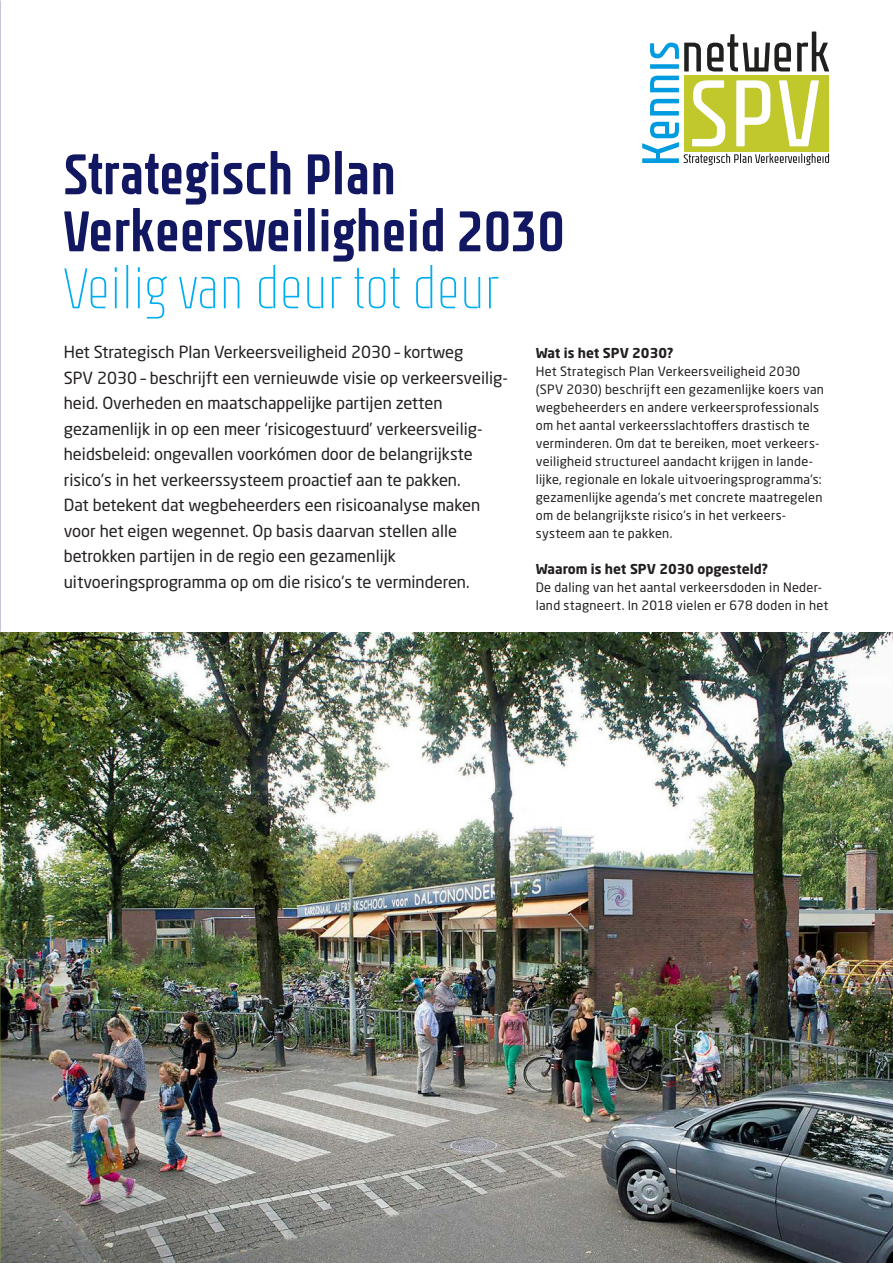
<style>
.page{position:relative;width:893px;height:1263px;background:#fff}
.page>*{position:absolute;margin:0;border:0;box-sizing:border-box;transform-origin:0 0}
.t1{font:700 condensed 57px/57px "Rawer";color:#121761}
.t2{font:100 condensed 57px "Rawer";color:#00aeef}
.t3{font:16.5px/25.5px "Neo Sans W1 G";color:#231f20}
.t4{font:700 13.5px "Neo Sans W1 G";color:#231f20}
.t5{font:12.75px/18px "Neo Sans W1 G";letter-spacing:.02em;color:#231f20}
</style>
<div class="page">
<img style="left:0;top:633px;width:893px;height:630px">
<svg style="left:642px;top:32px;width:187px;height:133px"></svg>
<h1 class="t1" style="left:64px;top:146px;width:503px">Strategisch Plan<br>Verkeersveiligheid 2030</h1>
<h1 class="t2" style="left:64px;top:257px;width:437px">Veilig van deur tot deur</h1>
<p class="t3" style="left:64px;top:339px;width:444px">Het Strategisch Plan Verkeersveiligheid 2030 – kortweg<br>SPV 2030 – beschrijft een vernieuwde visie op verkeersveilig&shy;heid. Overheden en maatschappelijke partijen zetten gezamenlijk in op een meer ‘risicogestuurd’ verkeersveilig&shy;heidsbeleid: ongevallen voorkómen door de belangrijkste risico’s in het verkeerssysteem proactief aan te pakken.<br>Dat betekent dat wegbeheerders een risicoanalyse maken voor het eigen wegennet. Op basis daarvan stellen alle betrokken partijen in de regio een gezamenlijk uitvoeringsprogramma op om die risico’s te verminderen.</p>
<p class="t4" style="left:536px;top:344px;width:139px">Wat is het SPV 2030?</p>
<p class="t5" style="left:536px;top:362px;width:290px">Het Strategisch Plan Verkeersveiligheid 2030 (SPV 2030) beschrijft een gezamenlijke koers van wegbeheerders en andere verkeersprofessionals om het aantal verkeersslachtoffers drastisch te verminderen. Om dat te bereiken, moet verkeers&shy;veiligheid structureel aandacht krijgen in lande&shy;lijke, regionale en lokale uitvoeringsprogramma’s: gezamenlijke agenda’s met concrete maatregelen om de belangrijkste risico’s in het verkeers&shy;systeem aan te pakken.</p>
<p class="t4" style="left:536px;top:560px;width:234px">Waarom is het SPV 2030 opgesteld?</p>
<p class="t5" style="left:536px;top:578px;width:294px">De daling van het aantal verkeersdoden in Neder&shy;land stagneert. In 2018 vielen er 678 doden in het</p>
</div>
